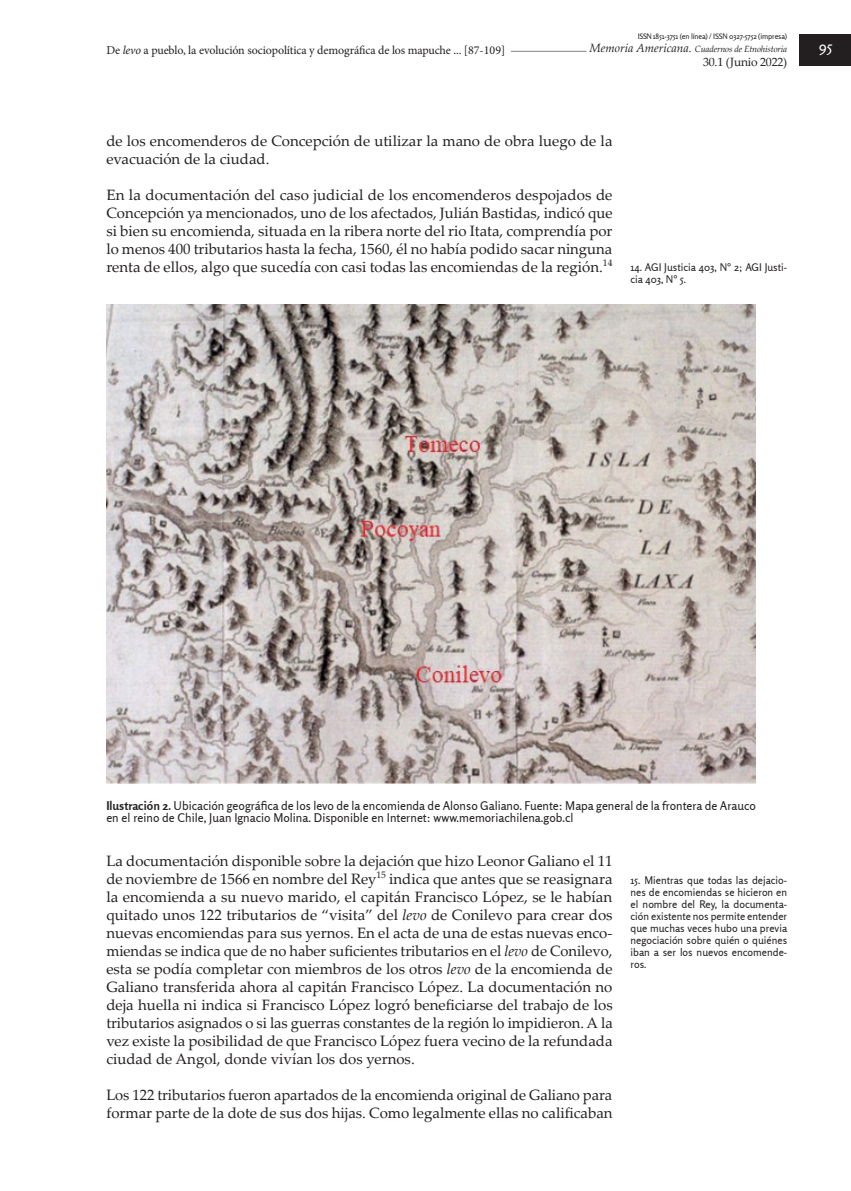
<style>
.page{position:relative;width:851px;height:1191px;background:#fff}
.page>*{position:absolute;margin:0;border:0;box-sizing:border-box;transform-origin:0 0}
.t1{font:15px/18px "Palatino Linotype";color:#231f20}
.t2{font:15px "Rosario";color:#fff}
.t3{font:12px/12px "Rosario";color:#231f20}
.t4{font:12px "Minion Pro";letter-spacing:-.01em;color:#231f20}
.t5{font:12px "Palatino Linotype";letter-spacing:-.02em;color:#231f20}
.t6{font:10.5px/12px "Rosario";color:#231f20}
.t7{font:italic 9px "Palatino Linotype";letter-spacing:-.02em;color:#231f20}
.t8{font:7.5px "Rosario";letter-spacing:-.02em;color:#231f20}
.s1{font-size:12px}
.s2{font-style:italic}
.s3{font-weight:700}
</style>
<div class="page">
<hr style="left:112px;top:51px;width:477px;height:1px;background:#808285">
<div style="left:586px;top:42px;width:108px;height:15px;background:#fff"></div>
<div style="left:799px;top:35px;width:51px;height:31px;background:#231f20"></div>
<div style="left:106px;top:45px;width:404px;height:24px;background:#fff"></div>
<img style="left:106px;top:305px;width:649px;height:478px">
<p class="t8" style="left:637px;top:32px;width:151px">ISSN 1851-3751 (en línea) / ISSN 0327-5752 (impresa)</p>
<p class="t7" style="left:589px;top:43px;width:199px"><span class="s1">Memoria Americana.</span> Cuadernos de Etnohistoria</p>
<p class="t5" style="left:703px;top:53px;width:86px">30.1 (Junio 2022)</p>
<p class="t4" style="left:106px;top:42px;width:400px">De <span class="s2">levo</span> a pueblo, la evolución sociopolítica y demográfica de los mapuche ... [87-109]</p>
<p class="t2" style="left:818px;top:38px;width:15px">95</p>
<p class="t1" style="left:106px;top:131px;width:507px">de los encomenderos de Concepción de utilizar la mano de obra luego de la evacuación de la ciudad.</p>
<p class="t1" style="left:106px;top:185px;width:507px;text-align:justify">En la documentación del caso judicial de los encomenderos despojados de Concepción ya mencionados, uno de los afectados, Julián Bastidas, indicó que si bien su encomienda, situada en la ribera norte del rio Itata, comprendía por lo menos 400 tributarios hasta la fecha, 1560, él no había podido sacar ninguna renta de ellos, algo que sucedía con casi todas las encomiendas de la región.<sup>14</sup></p>
<p class="t6" style="left:630px;top:261px;width:158px">14. AGI Justicia 403, N° 2; AGI Justi&shy;cia 403, N° 5.</p>
<p class="t3" style="left:106px;top:799px;width:651px"><span class="s3">Ilustración 2.</span> Ubicación geográfica de los levo de la encomienda de Alonso Galiano. Fuente: Mapa general de la frontera de Arauco en el reino de Chile, Juan Ignacio Molina. Disponible en Internet: www.memoriachilena.gob.cl</p>
<p class="t1" style="left:106px;top:851px;width:508px;text-align:justify">La documentación disponible sobre la dejación que hizo Leonor Galiano el 11 de noviembre de 1566 en nombre del Rey<sup>15</sup> indica que antes que se reasignara la encomienda a su nuevo marido, el capitán Francisco López, se le habían quitado unos 122 tributarios de “visita” del <span class="s2">levo</span> de Conilevo para crear dos nuevas encomiendas para sus yernos. En el acta de una de estas nuevas enco&shy;miendas se indica que de no haber suficientes tributarios en el <span class="s2">levo</span> de Conilevo, esta se podía completar con miembros de los otros <span class="s2">levo</span> de la encomienda de Galiano transferida ahora al capitán Francisco López. La documentación no deja huella ni indica si Francisco López logró beneficiarse del trabajo de los tributarios asignados o si las guerras constantes de la región lo impidieron. A la vez existe la posibilidad de que Francisco López fuera vecino de la refundada ciudad de Angol, donde vivían los dos yernos.</p>
<p class="t1" style="left:106px;top:1085px;width:507px">Los 122 tributarios fueron apartados de la encomienda original de Galiano para formar parte de la dote de sus dos hijas. Como legalmente ellas no calificaban</p>
<p class="t6" style="left:630px;top:874px;width:158px;text-align:justify">15. Mientras que todas las dejacio&shy;nes de encomiendas se hicieron en el nombre del Rey, la documenta&shy;ción existente nos permite entender que muchas veces hubo una previa negociación sobre quién o quiénes iban a ser los nuevos encomende&shy;ros.</p>
</div>
